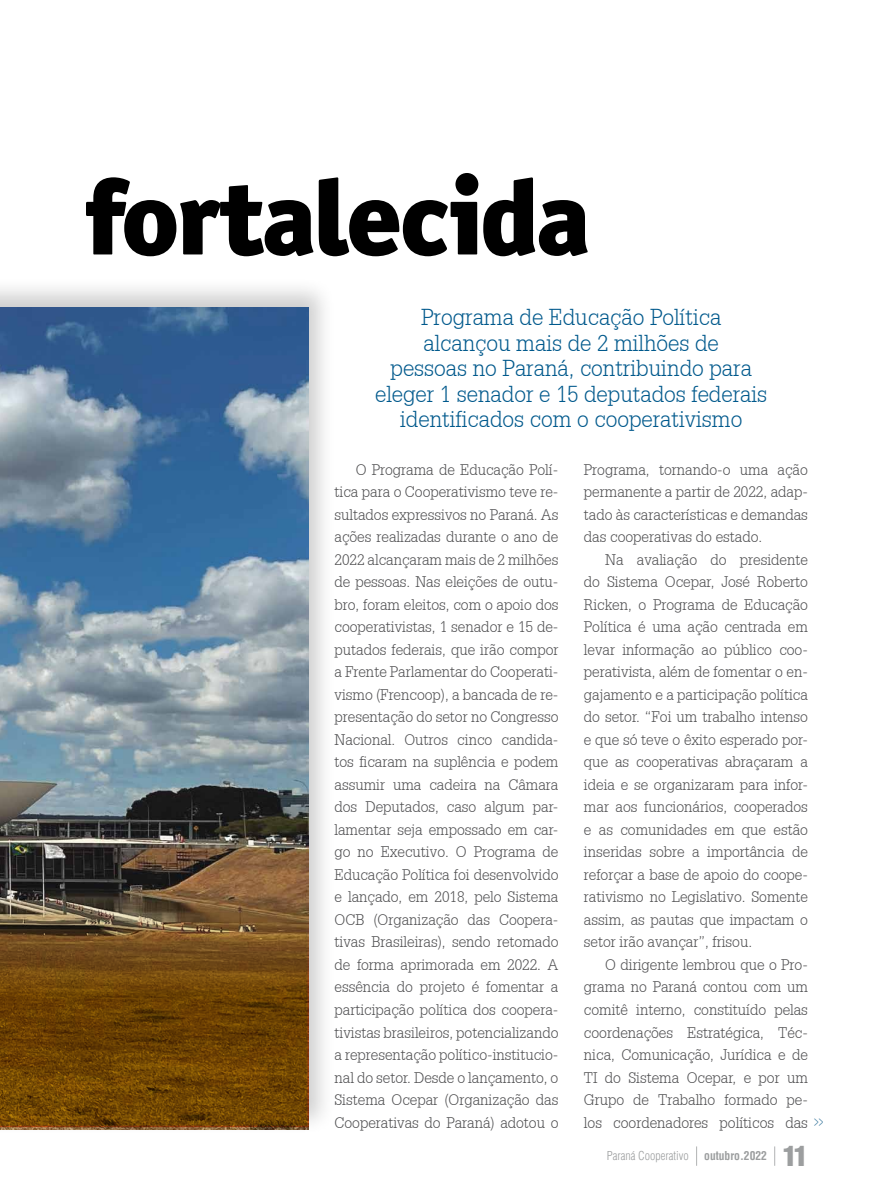
<style>
.page{position:relative;width:893px;height:1191px;background:#fff}
.page>*{position:absolute;margin:0;border:0;box-sizing:border-box;transform-origin:0 0}
.t1{font:900 106.5px "Officina Sans ITC Std";letter-spacing:-.03em;color:#000}
.t2{font:30px "Sans Black Cond";color:#9c9e9f}
.t3{font:300 22.5px/25.5px "Installation Light S Si";color:#00598c;text-align:center}
.t4{font:300 15px/22.5px "Installation Light S Si";color:#4b4b4d;text-align:justify}
.t5{font:300 condensed 12px "Helvetica";color:#9c9e9f}
.t6{font:700 condensed 12px "Helvetica";color:#9c9e9f}
.s1{color:#32739a}
</style>
<div class="page">
<svg style="left:696px;top:1146px;width:1px;height:19px"></svg>
<svg style="left:774px;top:1146px;width:1px;height:19px"></svg>
<div style="left:0;top:276px;width:336px;height:860px;background:#000;opacity:.2"></div>
<img style="left:0;top:307px;width:308px;height:822px">
<svg style="left:0;top:897px;width:309px;height:230px;background:#704911"></svg>
<h1 class="t1" style="left:84px;top:148px;width:508px">fortalecida</h1>
<h3 class="t3" style="left:375px;top:304px;width:394px">Programa de Educação Política alcançou mais de 2 milhões de<br>pessoas no Paraná, contribuindo para eleger 1 senador e 15 deputados federais identificados com o cooperativismo</h3>
<p class="t4" style="left:584px;top:458px;width:225px">Programa, tornando-o uma ação permanente a partir de 2022, adap&shy;tado às características e demandas das cooperativas do estado.</p>
<p class="t4" style="left:584px;top:548px;width:225px;text-indent:21px">Na avaliação do presidente do Sistema Ocepar, José Roberto Ricken, o Programa de Educação Política é uma ação centrada em levar informação ao público coo&shy;perativista, além de fomentar o en&shy;gajamento e a participação política do setor. “Foi um trabalho intenso e que só teve o êxito esperado por&shy;que as cooperativas abraçaram a ideia e se organizaram para infor&shy;mar aos funcionários, cooperados e as comunidades em que estão inseridas sobre a importância de reforçar a base de apoio do coope&shy;rativismo no Legislativo. Somente assim, as pautas que impactam o setor irão avançar”, frisou.</p>
<p class="t4" style="left:584px;top:953px;width:225px;text-indent:21px">O dirigente lembrou que o Pro&shy;grama no Paraná contou com um comitê interno, constituído pelas coordenações Estratégica, Téc&shy;nica, Comunicação, Jurídica e de TI do Sistema Ocepar, e por um Grupo de Trabalho formado pe-</p>
<p class="t4" style="left:334px;top:458px;width:225px;text-indent:21px">O Programa de Educação Polí&shy;tica para o Cooperativismo teve re&shy;sultados expressivos no Paraná. As ações realizadas durante o ano de 2022 alcançaram mais de 2 milhões de pessoas. Nas eleições de outu&shy;bro, foram eleitos, com o apoio dos cooperativistas, 1 senador e 15 de&shy;putados federais, que irão compor a Frente Parlamentar do Cooperati&shy;vismo (Frencoop), a bancada de re&shy;presentação do setor no Congresso Nacional. Outros cinco candida&shy;tos ficaram na suplência e podem assumir uma cadeira na Câmara dos Deputados, caso algum par&shy;lamentar seja empossado em car&shy;go no Executivo. O Programa de Educação Política foi desenvolvido e lançado, em 2018, pelo Sistema OCB (Organização das Coopera&shy;tivas Brasileiras), sendo retomado de forma aprimorada em 2022. A essência do projeto é fomentar a participação política dos coopera&shy;tivistas brasileiros, potencializando a representação político-institucio&shy;nal do setor. Desde o lançamento, o Sistema Ocepar (Organização das Cooperativas do Paraná) adotou o</p>
<p class="t4" style="left:584px;top:1110px;width:241px">los coordenadores políticos das <span class="s1">&gt;&gt;</span></p>
<p class="t5" style="left:607px;top:1148px;width:83px">Paraná Cooperativo</p>
<p class="t6" style="left:704px;top:1148px;width:64px">outubro.2022</p>
<h2 class="t2" style="left:782px;top:1137px;width:27px">11</h2>
</div>
